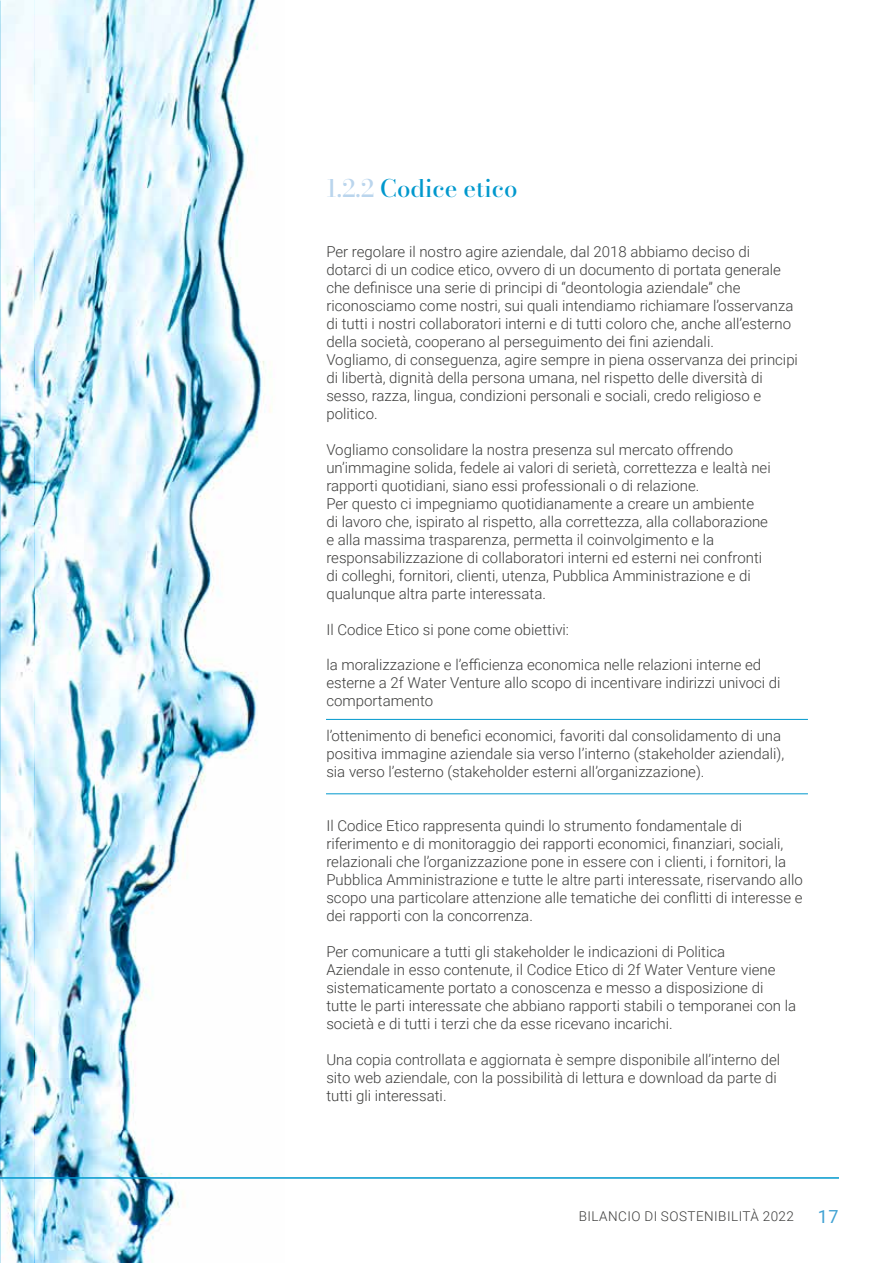
<style>
.page{position:relative;width:893px;height:1263px;background:#fff}
.page>*{position:absolute;margin:0;border:0;box-sizing:border-box;transform-origin:0 0}
.t1{font:24px "Bodoni Moda";color:#0098cd}
.t2{font:18px "Roboto";color:#41a2d3}
.t3{font:300 15px/18px "Roboto";color:#3c3c3b}
.t4{font:300 13.5px "Roboto";letter-spacing:.035em;color:#3c3c3b}
.s1{color:#bad5ed}
</style>
<div class="page">
<hr style="left:326px;top:719px;width:482px;height:1px;background:#0098cd">
<hr style="left:326px;top:793px;width:482px;height:1px;background:#0098cd">
<img style="left:0;top:0;width:272px;height:1263px">
<hr style="left:0;top:1177px;width:839px;height:2px;background:#0098cd">
<h1 class="t1" style="left:326px;top:172px;width:193px"><span class="s1">1.2.2</span> Codice etico</h1>
<p class="t3" style="left:326px;top:242px;width:473px">Per regolare il nostro agire aziendale, dal 2018 abbiamo deciso di dotarci di un codice etico, ovvero di un documento di portata generale che definisce una serie di principi di “deontologia aziendale” che riconosciamo come nostri, sui quali intendiamo richiamare l’osservanza di tutti i nostri collaboratori interni e di tutti coloro che, anche all’esterno della società, cooperano al perseguimento dei fini aziendali.<br>Vogliamo, di conseguenza, agire sempre in piena osservanza dei principi di libertà, dignità della persona umana, nel rispetto delle diversità di sesso, razza, lingua, condizioni personali e sociali, credo religioso e politico.</p>
<p class="t3" style="left:326px;top:440px;width:446px">Vogliamo consolidare la nostra presenza sul mercato offrendo un’immagine solida, fedele ai valori di serietà, correttezza e lealtà nei rapporti quotidiani, siano essi professionali o di relazione.<br>Per questo ci impegniamo quotidianamente a creare un ambiente<br>di lavoro che, ispirato al rispetto, alla correttezza, alla collaborazione e alla massima trasparenza, permetta il coinvolgimento e la responsabilizzazione di collaboratori interni ed esterni nei confronti di colleghi, fornitori, clienti, utenza, Pubblica Amministrazione e di qualunque altra parte interessata.</p>
<p class="t3" style="left:326px;top:620px;width:244px">Il Codice Etico si pone come obiettivi:</p>
<p class="t3" style="left:326px;top:655px;width:456px">la moralizzazione e l’efficienza economica nelle relazioni interne ed esterne a 2f Water Venture allo scopo di incentivare indirizzi univoci di comportamento</p>
<p class="t3" style="left:326px;top:726px;width:459px">l’ottenimento di benefici economici, favoriti dal consolidamento di una positiva immagine aziendale sia verso l’interno (stakeholder aziendali), sia verso l’esterno (stakeholder esterni all’organizzazione).</p>
<p class="t3" style="left:326px;top:816px;width:478px">Il Codice Etico rappresenta quindi lo strumento fondamentale di riferimento e di monitoraggio dei rapporti economici, finanziari, sociali, relazionali che l’organizzazione pone in essere con i clienti, i fornitori, la Pubblica Amministrazione e tutte le altre parti interessate, riservando allo scopo una particolare attenzione alle tematiche dei conflitti di interesse e dei rapporti con la concorrenza.</p>
<p class="t3" style="left:326px;top:942px;width:471px">Per comunicare a tutti gli stakeholder le indicazioni di Politica<br>Aziendale in esso contenute, il Codice Etico di 2f Water Venture viene sistematicamente portato a conoscenza e messo a disposizione di tutte le parti interessate che abbiano rapporti stabili o temporanei con la società e di tutti i terzi che da esse ricevano incarichi.</p>
<p class="t3" style="left:326px;top:1050px;width:455px">Una copia controllata e aggiornata è sempre disponibile all’interno del sito web aziendale, con la possibilità di lettura e download da parte di tutti gli interessati.</p>
<p class="t4" style="left:579px;top:1207px;width:217px">BILANCIO DI SOSTENIBILITÀ 2022</p>
<p class="t2" style="left:818px;top:1204px;width:22px">17</p>
</div>
